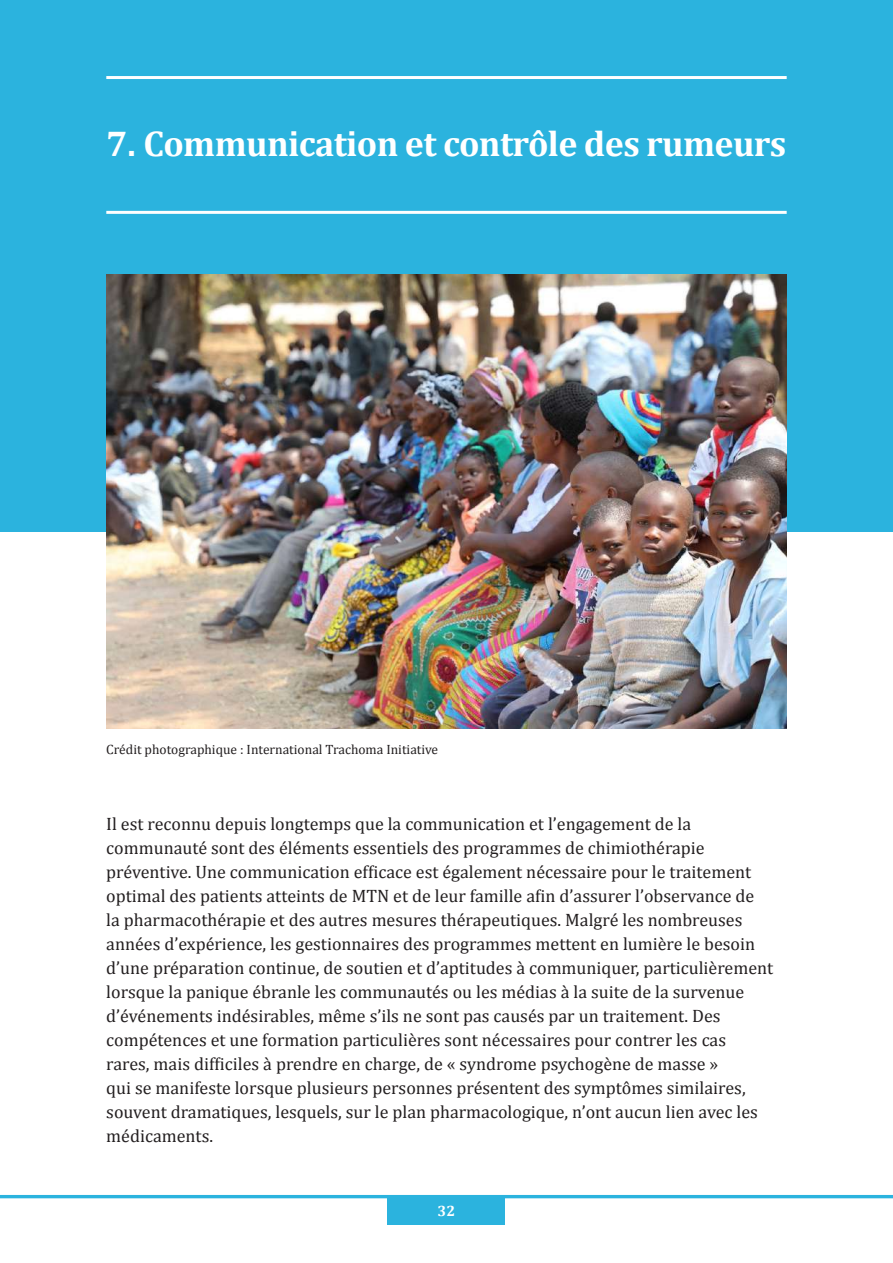
<style>
.page{position:relative;width:893px;height:1263px;background:#fff}
.page>*{position:absolute;margin:0;border:0;box-sizing:border-box;transform-origin:0 0}
.t1{font:700 36px "Cambria";letter-spacing:-.015em;color:#fff}
.t2{font:18px/24px "Cambria";color:#231f20}
.t3{font:700 15px "Cambria";color:#fff}
.t4{font:13.5px "Cambria";color:#231f20}
</style>
<div class="page">
<hr style="left:0;top:1195px;width:893px;height:3px;background:#2bb3de">
<div style="left:388px;top:1195px;width:117px;height:30px;background:#2bb3de"></div>
<div style="left:0;top:0;width:893px;height:531px;background:#2bb3de"></div>
<hr style="left:106px;top:76px;width:681px;height:3px;background:#fff">
<hr style="left:106px;top:211px;width:681px;height:3px;background:#fff">
<img style="left:106px;top:275px;width:681px;height:454px">
<h1 class="t1" style="left:106px;top:118px;width:682px">7. Communication et contrôle des rumeurs</h1>
<p class="t4" style="left:106px;top:741px;width:333px">Crédit photographique : International Trachoma Initiative</p>
<p class="t2" style="left:106px;top:812px;width:668px">Il est reconnu depuis longtemps que la communication et l’engagement de la communauté sont des éléments essentiels des programmes de chimiothérapie préventive. Une communication efficace est également nécessaire pour le traitement optimal des patients atteints de MTN et de leur famille afin d’assurer l’observance de<br>la pharmacothérapie et des autres mesures thérapeutiques. Malgré les nombreuses années d’expérience, les gestionnaires des programmes mettent en lumière le besoin d’une préparation continue, de soutien et d’aptitudes à communiquer, particulièrement lorsque la panique ébranle les communautés ou les médias à la suite de la survenue d’événements indésirables, même s’ils ne sont pas causés par un traitement. Des compétences et une formation particulières sont nécessaires pour contrer les cas rares, mais difficiles à prendre en charge, de « syndrome psychogène de masse »<br>qui se manifeste lorsque plusieurs personnes présentent des symptômes similaires, souvent dramatiques, lesquels, sur le plan pharmacologique, n’ont aucun lien avec les médicaments.</p>
<p class="t3" style="left:438px;top:1200px;width:19px">32</p>
</div>
